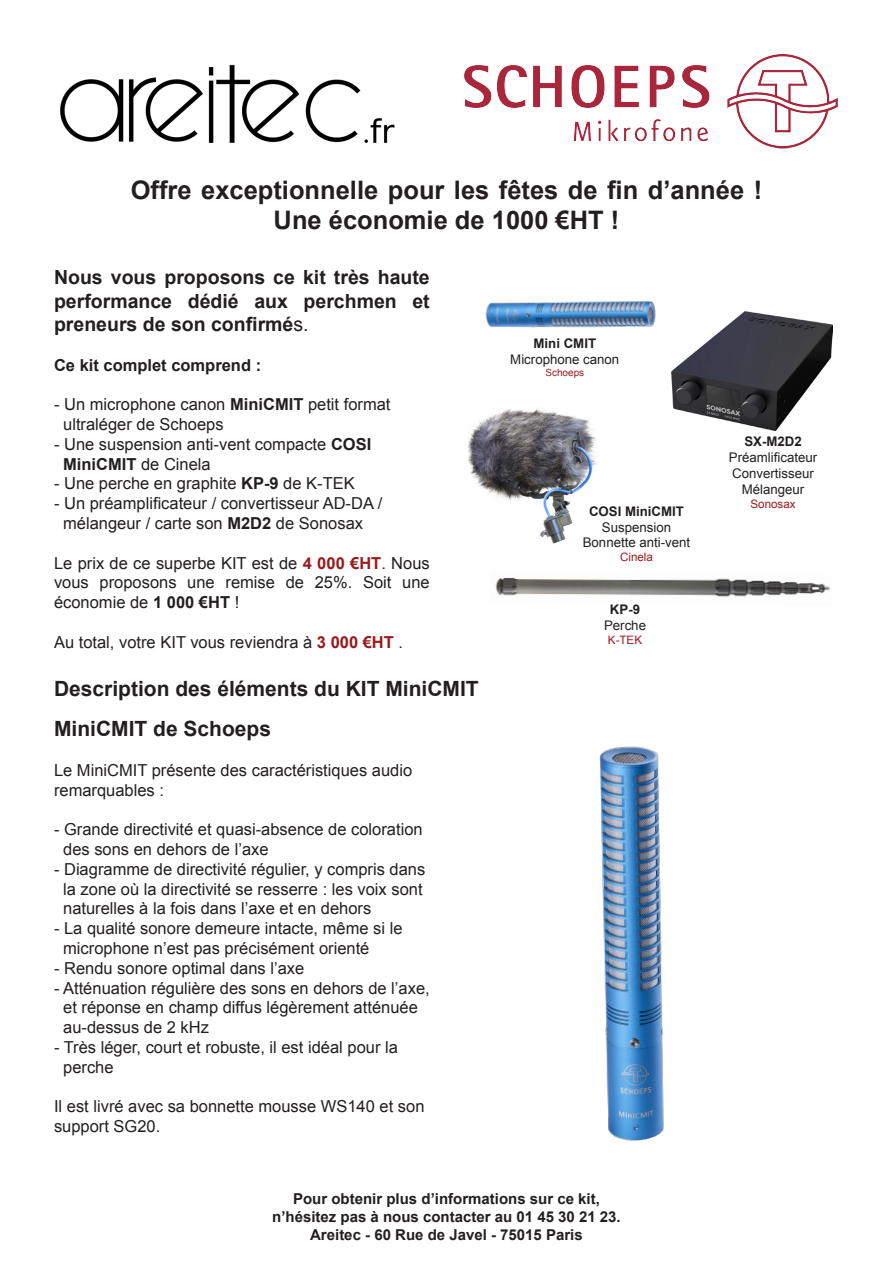
<style>
.page{position:relative;width:893px;height:1263px;background:#fff}
.page>*{position:absolute;margin:0;border:0;box-sizing:border-box;transform-origin:0 0}
.t1{font:700 25.5px/30.6px "Arial";color:#231f20;text-align:center}
.t2{font:700 21px "Arial";color:#231f20}
.t3{font:700 19.5px/23.4px "Arial";color:#231f20;text-align:justify}
.t4{font:16.5px/19.8px "Arial";color:#231f20}
.t5{font:700 16.5px "Arial";color:#231f20}
.t6{font:700 15px "Arial";color:#231f20}
.t7{font:13.2px/15.9px "Arial";color:#231f20;text-align:center}
.t8{font:11.55px "Arial";color:#9b1b20}
.t9{font:9.9px "Arial";color:#9b1b1e}
.s1{font-weight:400}
.s2{font-weight:700}
.s3{font-weight:700;color:#981a1e}
</style>
<div class="page">
<img style="left:463px;top:54px;width:375px;height:94px">
<img style="left:60px;top:64px;width:335px;height:79px">
<img style="left:672px;top:312px;width:160px;height:119px">
<img style="left:495px;top:578px;width:335px;height:19px">
<img style="left:468px;top:408px;width:128px;height:136px">
<img style="left:485px;top:301px;width:171px;height:27px">
<img style="left:599px;top:746px;width:65px;height:395px">
<p class="t1" style="left:131px;top:175px;width:633px">Offre exceptionnelle pour les fêtes de fin d’année !<br>Une économie de 1000 €HT !</p>
<p class="t3" style="left:54px;top:266px;width:377px">Nous vous proposons ce kit très haute performance dédié aux perchmen et preneurs de son confirmé<span class="s1">s.</span></p>
<p class="t5" style="left:54px;top:354px;width:209px">Ce kit complet comprend :</p>
<p class="t4" style="left:54px;top:395px;width:338px">- Un microphone canon <span class="s2">MiniCMIT</span> petit format</p>
<p class="t4" style="left:63px;top:414px;width:162px">ultraléger de Schoeps</p>
<p class="t4" style="left:54px;top:434px;width:319px">- Une suspension anti-vent compacte <span class="s2">COSI</span></p>
<p class="t5" style="left:63px;top:453px;width:149px">MiniCMIT <span class="s1">de Cinela</span></p>
<p class="t4" style="left:54px;top:474px;width:302px">- Une perche en graphite <span class="s2">KP-9</span> de K-TEK</p>
<p class="t4" style="left:54px;top:494px;width:330px">- Un préamplificateur / convertisseur AD-DA /</p>
<p class="t4" style="left:63px;top:513px;width:301px">mélangeur / carte son <span class="s2">M2D2</span> de Sonosax</p>
<p class="t4" style="left:54px;top:553px;width:377px;text-align:justify">Le prix de ce superbe KIT est de <span class="s3">4 000 €HT</span>. Nous vous proposons une remise de 25%. Soit une économie de <span class="s2">1 000 €HT</span> !</p>
<p class="t4" style="left:54px;top:632px;width:351px">Au total, votre KIT vous reviendra à <span class="s3">3 000 €HT</span> .</p>
<p class="t2" style="left:54px;top:674px;width:426px">Description des éléments du KIT MiniCMIT</p>
<p class="t2" style="left:54px;top:715px;width:219px">MiniCMIT de Schoeps</p>
<p class="t4" style="left:54px;top:760px;width:360px">Le MiniCMIT présente des caractéristiques audio remarquables :</p>
<p class="t4" style="left:54px;top:819px;width:370px">- Grande directivité et quasi-absence de coloration</p>
<p class="t4" style="left:63px;top:839px;width:207px">des sons en dehors de l’axe</p>
<p class="t4" style="left:54px;top:859px;width:373px">- Diagramme de directivité régulier, y compris dans</p>
<p class="t4" style="left:63px;top:879px;width:361px">la zone où la directivité se resserre : les voix sont</p>
<p class="t4" style="left:63px;top:899px;width:310px">naturelles à la fois dans l’axe et en dehors</p>
<p class="t4" style="left:54px;top:918px;width:350px">- La qualité sonore demeure intacte, même si le</p>
<p class="t4" style="left:63px;top:938px;width:308px">microphone n’est pas précisément orienté</p>
<p class="t4" style="left:54px;top:958px;width:252px">- Rendu sonore optimal dans l’axe</p>
<p class="t4" style="left:54px;top:978px;width:377px">- Atténuation régulière des sons en dehors de l’axe,</p>
<p class="t4" style="left:63px;top:998px;width:356px">et réponse en champ diffus légèrement atténuée</p>
<p class="t4" style="left:63px;top:1017px;width:147px">au-dessus de 2 kHz</p>
<p class="t4" style="left:54px;top:1037px;width:345px">- Très léger, court et robuste, il est idéal pour la</p>
<p class="t4" style="left:63px;top:1057px;width:52px">perche</p>
<p class="t4" style="left:54px;top:1097px;width:372px">Il est livré avec sa bonnette mousse WS140 et son support SG20.</p>
<p class="t7" style="left:510px;top:336px;width:111px"><span class="s2">Mini CMIT<br></span>Microphone canon</p>
<p class="t9" style="left:545px;top:366px;width:40px">Schoeps</p>
<p class="t7" style="left:583px;top:503px;width:109px"><span class="s2">COSI MiniCMIT<br></span>Suspension<br>Bonnette anti-vent</p>
<p class="t8" style="left:620px;top:550px;width:34px">Cinela</p>
<p class="t7" style="left:604px;top:602px;width:43px"><span class="s2">KP-9<br></span>Perche</p>
<p class="t8" style="left:608px;top:632px;width:36px">K-TEK</p>
<p class="t6" style="left:293px;top:1188px;width:308px">Pour obtenir plus d’informations sur ce kit,</p>
<p class="t6" style="left:272px;top:1206px;width:350px">n’hésitez pas à nous contacter au 01 45 30 21 23.</p>
<p class="t6" style="left:310px;top:1224px;width:274px">Areitec - 60 Rue de Javel - 75015 Paris</p>
<p class="t7" style="left:729px;top:434px;width:90px"><span class="s2">SX-M2D2<br></span>Préamlificateur<br>Convertisseur<br>Mélangeur</p>
<p class="t8" style="left:750px;top:496px;width:47px">Sonosax</p>
</div>
